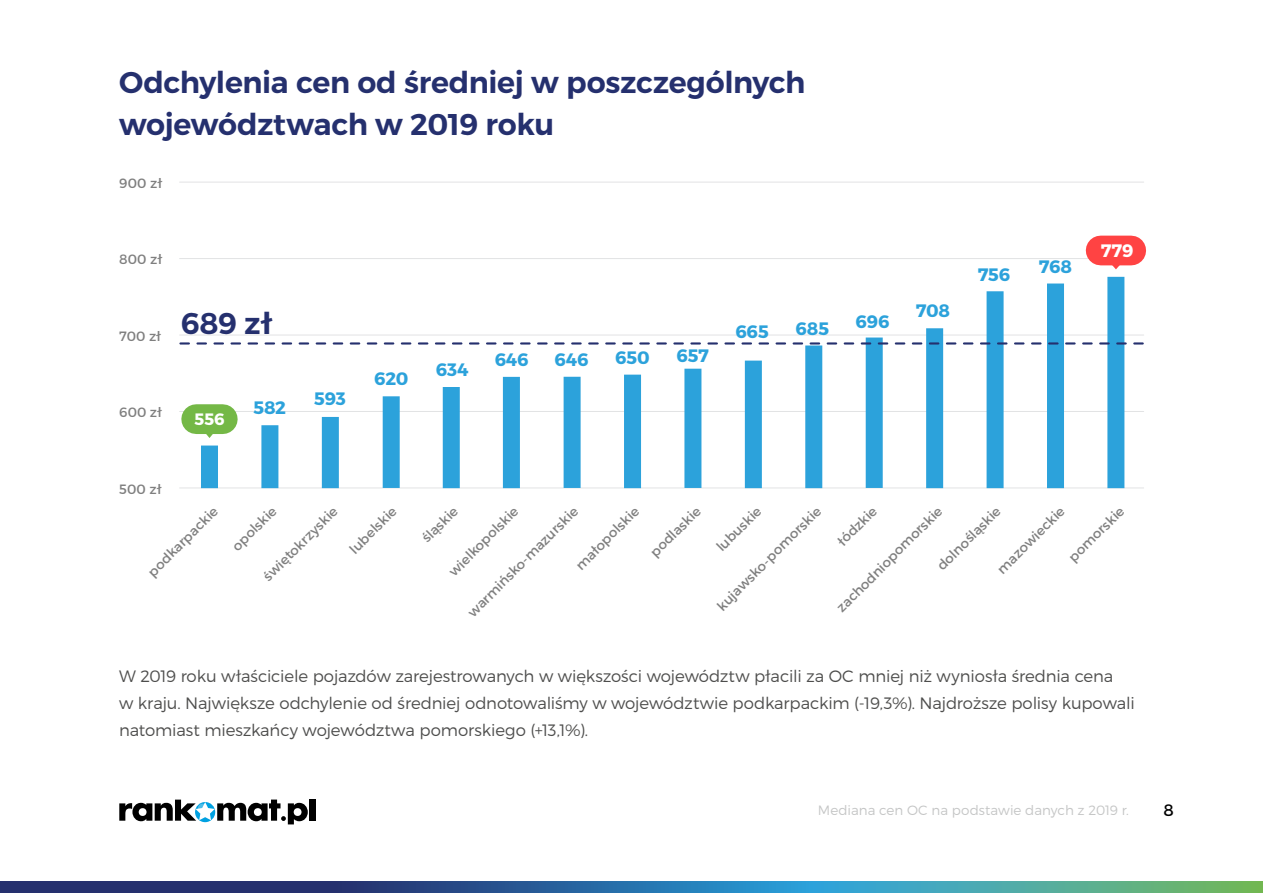
<style>
.page{position:relative;width:1263px;height:893px;background:#fff}
.page>*{position:absolute;margin:0;border:0;box-sizing:border-box;transform-origin:0 0}
.t1{font:600 30px/42px "Montserrat";letter-spacing:-.01em;color:#25306e}
.t2{font:700 18px "Montserrat";letter-spacing:-.005em;color:#2ca2db}
.t3{font:700 18px "Montserrat";color:#fff}
.t4{font:300 16.5px/27px "Montserrat";letter-spacing:-.01em;color:#4e4e4d}
.t5{font:700 16.5px "Montserrat";color:#fff}
.t6{font:16.5px "Montserrat";color:#000}
.t7{font:13.5px "Montserrat";letter-spacing:.01em;color:#7f7f7f}
.t8{font:300 13.5px "Montserrat";color:#c5c6c6}
</style>
<div class="page">
<svg style="left:0;top:882px;width:1263px;height:11px"></svg>
<div style="left:309px;top:800px;width:7px;height:21px;background:#000"></div>
<svg style="left:119px;top:799px;width:189px;height:25px"></svg>
<svg style="left:198px;top:804px;width:8px;height:8px"></svg>
<hr style="left:180px;top:335px;width:964px;height:1px;background:#e2e3e4">
<hr style="left:180px;top:182px;width:964px;height:1px;background:#e2e3e4">
<hr style="left:180px;top:258px;width:964px;height:1px;background:#e2e3e4">
<hr style="left:180px;top:411px;width:964px;height:1px;background:#e2e3e4">
<hr style="left:180px;top:488px;width:964px;height:1px;background:#e2e3e4">
<div style="left:201px;top:446px;width:17px;height:42px;background:#2ca2db"></div>
<div style="left:1047px;top:284px;width:17px;height:204px;background:#2ca2db"></div>
<div style="left:261px;top:425px;width:17px;height:63px;background:#2ca2db"></div>
<div style="left:926px;top:328px;width:17px;height:160px;background:#2ca2db"></div>
<div style="left:443px;top:387px;width:17px;height:101px;background:#2ca2db"></div>
<div style="left:624px;top:375px;width:17px;height:113px;background:#2ca2db"></div>
<div style="left:805px;top:345px;width:17px;height:143px;background:#2ca2db"></div>
<div style="left:564px;top:377px;width:17px;height:111px;background:#2ca2db"></div>
<div style="left:1107px;top:277px;width:17px;height:211px;background:#2ca2db"></div>
<div style="left:866px;top:338px;width:17px;height:150px;background:#2ca2db"></div>
<div style="left:322px;top:417px;width:17px;height:71px;background:#2ca2db"></div>
<div style="left:986px;top:291px;width:17px;height:197px;background:#2ca2db"></div>
<div style="left:684px;top:369px;width:17px;height:119px;background:#2ca2db"></div>
<div style="left:745px;top:361px;width:17px;height:127px;background:#2ca2db"></div>
<svg style="left:1105px;top:265px;width:21px;height:4px"></svg>
<div style="left:1101px;top:236px;width:30px;height:29px;background:#ff4343"></div>
<svg style="left:206px;top:434px;width:7px;height:4px"></svg>
<div style="left:196px;top:404px;width:27px;height:30px;background:#74b846"></div>
<div style="left:503px;top:377px;width:17px;height:111px;background:#2ca2db"></div>
<div style="left:383px;top:396px;width:17px;height:92px;background:#2ca2db"></div>
<svg style="left:180px;top:342px;width:963px;height:3px"></svg>
<h1 class="t1" style="left:119px;top:61px;width:688px">Odchylenia cen od średniej w poszczególnych województwach w 2019 roku</h1>
<p class="t7" style="left:119px;top:175px;width:44px">900 zł</p>
<p class="t7" style="left:119px;top:251px;width:44px">800 zł</p>
<p class="t7" style="left:119px;top:328px;width:43px">700 zł</p>
<h1 class="t1" style="left:181px;top:303px;width:93px">689 zł</h1>
<p class="t7" style="left:119px;top:404px;width:44px">600 zł</p>
<p class="t7" style="left:119px;top:481px;width:43px">500 zł</p>
<p class="t5" style="left:194px;top:409px;width:32px">556</p>
<p class="t2" style="left:253px;top:397px;width:34px">582</p>
<p class="t2" style="left:314px;top:388px;width:33px">593</p>
<p class="t2" style="left:374px;top:368px;width:36px">620</p>
<p class="t2" style="left:436px;top:358px;width:34px">634</p>
<p class="t2" style="left:495px;top:348px;width:35px">646</p>
<p class="t2" style="left:555px;top:348px;width:35px">646</p>
<p class="t2" style="left:615px;top:346px;width:36px">650</p>
<p class="t2" style="left:676px;top:345px;width:34px">657</p>
<p class="t2" style="left:735px;top:321px;width:35px">665</p>
<p class="t2" style="left:795px;top:317px;width:35px">685</p>
<p class="t2" style="left:856px;top:310px;width:36px">696</p>
<p class="t2" style="left:916px;top:300px;width:36px">708</p>
<p class="t2" style="left:978px;top:263px;width:34px">756</p>
<p class="t2" style="left:1039px;top:255px;width:35px">768</p>
<p class="t3" style="left:1101px;top:239px;width:34px">779</p>
<p class="t7" style="left:464px;top:609px;width:151px;rotate:-45deg">warmińsko-mazurskie</p>
<p class="t7" style="left:1065px;top:554px;width:74px;rotate:-45deg">pomorskie</p>
<p class="t7" style="left:713px;top:602px;width:142px;rotate:-45deg">kujawsko-pomorskie</p>
<p class="t7" style="left:933px;top:562px;width:85px;rotate:-45deg">dolnośląskie</p>
<p class="t7" style="left:713px;top:543px;width:59px;rotate:-45deg">lubuskie</p>
<p class="t7" style="left:418px;top:534px;width:46px;rotate:-45deg">śląskie</p>
<p class="t7" style="left:834px;top:537px;width:50px;rotate:-45deg">łódzkie</p>
<p class="t7" style="left:647px;top:549px;width:67px;rotate:-45deg">podlaskie</p>
<p class="t7" style="left:994px;top:565px;width:90px;rotate:-45deg">mazowieckie</p>
<p class="t7" style="left:144px;top:568px;width:94px;rotate:-45deg">podkarpackie</p>
<p class="t7" style="left:260px;top:573px;width:101px;rotate:-45deg">świętokrzyskie</p>
<p class="t7" style="left:833px;top:604px;width:145px;rotate:-45deg">zachodniopomorskie</p>
<p class="t7" style="left:346px;top:545px;width:62px;rotate:-45deg">lubelskie</p>
<p class="t7" style="left:228px;top:543px;width:58px;rotate:-45deg">opolskie</p>
<p class="t7" style="left:572px;top:561px;width:85px;rotate:-45deg">małopolskie</p>
<p class="t7" style="left:445px;top:568px;width:94px;rotate:-45deg">wielkopolskie</p>
<p class="t4" style="left:119px;top:662px;width:1017px">W 2019 roku właściciele pojazdów zarejestrowanych w większości województw płacili za OC mniej niż wyniosła średnia cena<br>w kraju. Największe odchylenie od średniej odnotowaliśmy w województwie podkarpackim (-19,3%). Najdroższe polisy kupowali natomiast mieszkańcy województwa pomorskiego (+13,1%).</p>
<p class="t8" style="left:818px;top:802px;width:313px">Mediana cen OC na podstawie danych z 2019 r.</p>
<p class="t6" style="left:1163px;top:800px;width:12px">8</p>
</div>
